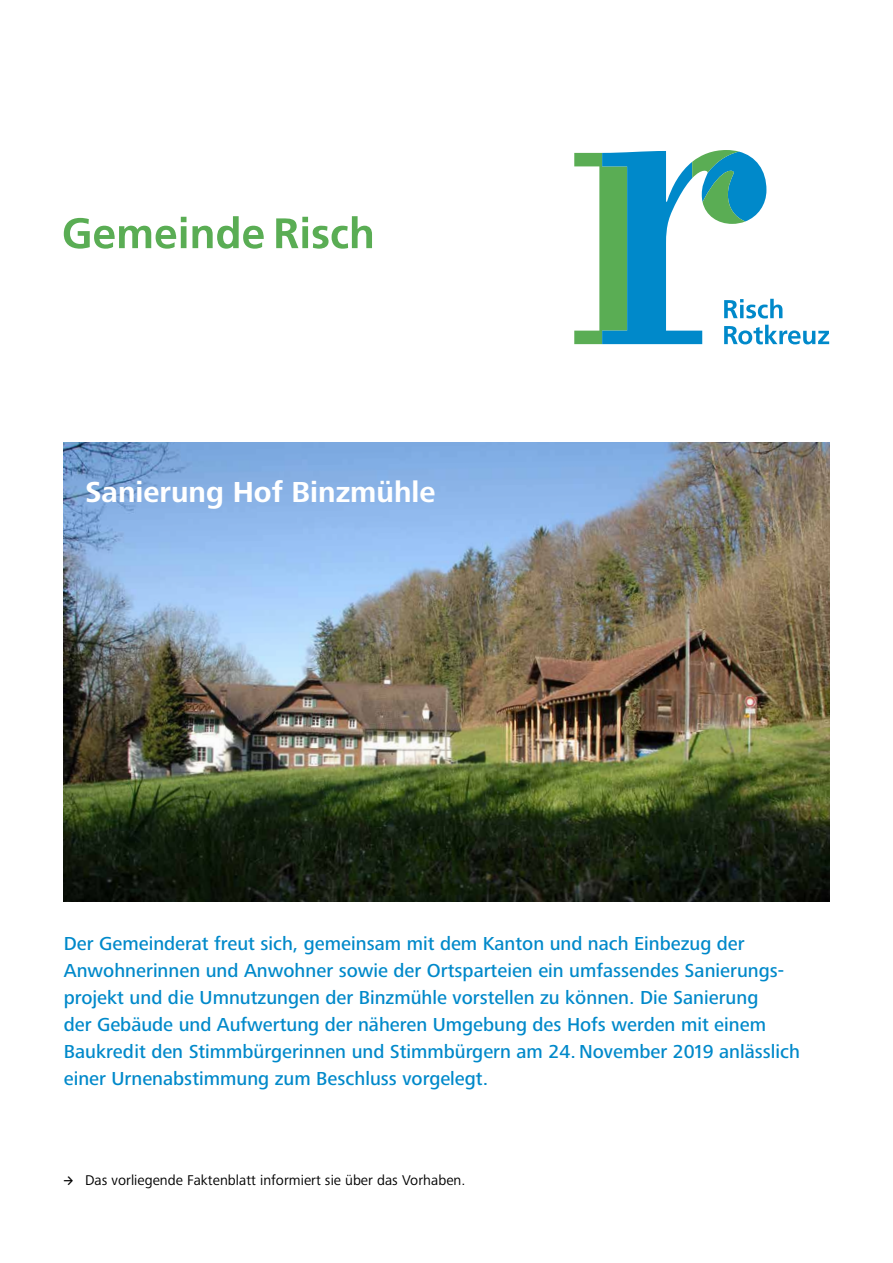
<style>
.page{position:relative;width:893px;height:1263px;background:#fff}
.page>*{position:absolute;margin:0;border:0;box-sizing:border-box;transform-origin:0 0}
.t1{font:700 30px "Frutiger Next Pro";color:#fff}
.Grundtext{font:500 19.5px/27px "Frutiger Next Pro";color:#0089ca}
.Grundtext-2{font:14.7px "Frutiger Next Pro";letter-spacing:.005em;color:#000}
.s1{font-family:"National Muag"}
</style>
<div class="page">
<img style="left:64px;top:442px;width:765px;height:459px">
<svg style="left:574px;top:150px;width:255px;height:194px"></svg>
<svg style="left:64px;top:217px;width:122px;height:32px"></svg>
<svg style="left:192px;top:216px;width:72px;height:33px"></svg>
<svg style="left:276px;top:216px;width:96px;height:33px"></svg>
<p class="t1" style="left:85px;top:475px;width:352px">Sanierung Hof Binzmühle</p>
<p class="Grundtext" style="left:64px;top:930px;width:738px">Der Gemeinderat freut sich, gemeinsam mit dem Kanton und nach Einbezug der Anwohnerinnen und Anwohner sowie der Ortsparteien ein umfassendes Sanierungs&shy;projekt und die Umnutzungen der Binzmühle vorstellen zu können. Die Sanierung<br>der Gebäude und Aufwertung der näheren Umgebung des Hofs werden mit einem Baukredit den Stimmbürgerinnen und Stimmbürgern am 24. November 2019 anlässlich einer Urnenabstimmung zum Beschluss vorgelegt.</p>
<p class="Grundtext-2" style="left:64px;top:1171px;width:403px"><span class="s1">→</span> Das vorliegende Faktenblatt informiert sie über das Vorhaben.</p>
</div>
